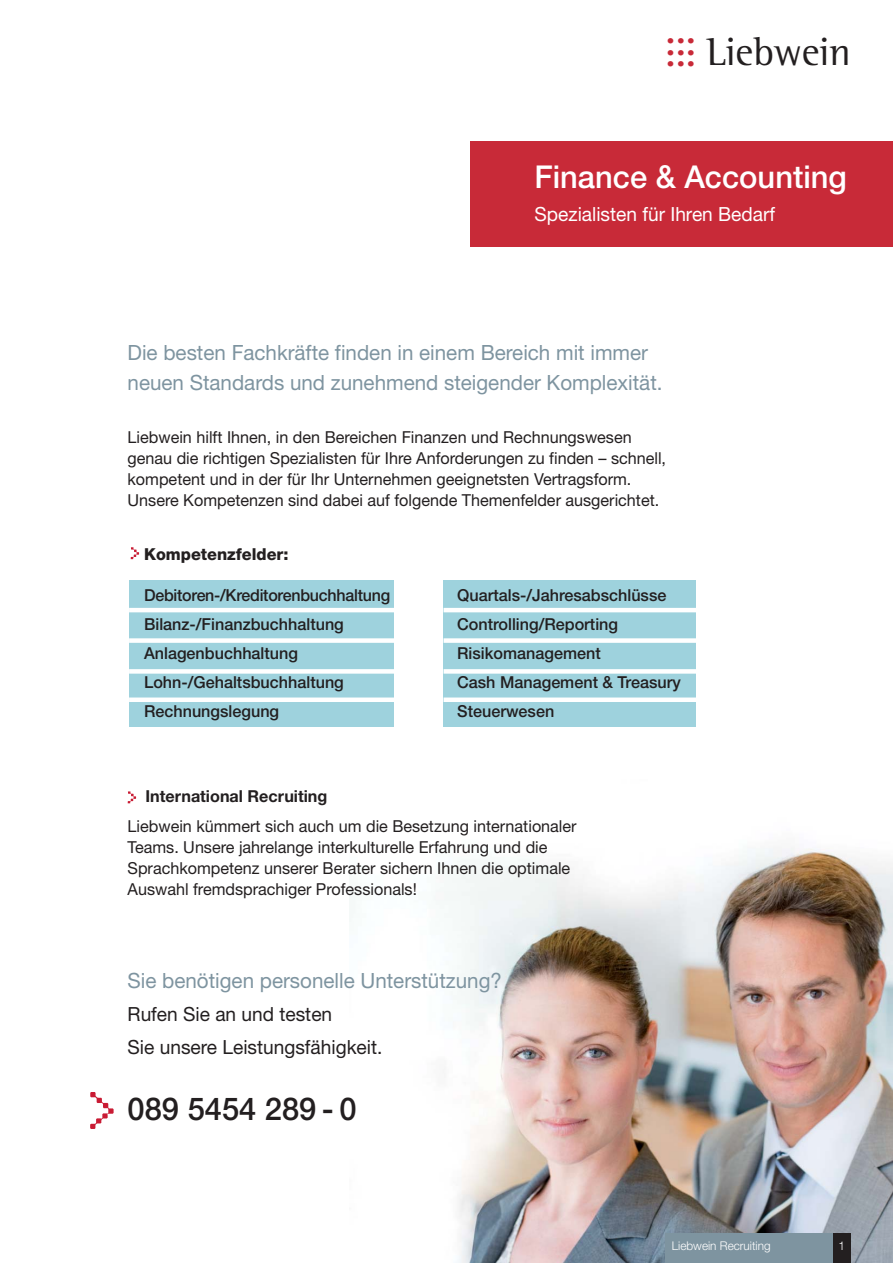
<style>
.page{position:relative;width:893px;height:1263px;background:#fff}
.page>*{position:absolute;margin:0;border:0;box-sizing:border-box;transform-origin:0 0}
.t1{font:42.6px "Rotis Semi Serif";color:#c82a38}
.t2{font:40.2px "Rotis Semi Serif";color:#231f20}
.t3{font:500 31.5px "Helvetica Neue";color:#fff}
.t4{font:500 31.5px "Helvetica Neue";color:#231f20}
.t5{font:21px/29.4px "Helvetica Neue";color:#7e94a0}
.t6{font:19.5px/33px "Helvetica Neue";color:#231f20}
.t7{font:19.5px "Helvetica Neue";color:#fff}
.t8{font:16.5px/21px "Helvetica Neue";color:#231f20}
.t9{font:500 16.5px "Helvetica Neue";color:#231f20}
.t10{font:700 16.5px "Helvetica Neue CE";color:#231f20}
.t11{font:800 16.5px "Helvetica Neue CE";color:#231f20}
.t12{font:300 12px "Helvetica Neue";color:#fff}
</style>
<div class="page">
<img style="left:444px;top:847px;width:448px;height:416px">
<div style="left:665px;top:1234px;width:185px;height:29px;background:#7e94a0"></div>
<div style="left:833px;top:1234px;width:17px;height:29px;background:#231f20"></div>
<img style="left:90px;top:1092px;width:24px;height:37px">
<div style="left:471px;top:141px;width:421px;height:106px;background:#c82a38"></div>
<div style="left:129px;top:580px;width:265px;height:147px;background:#9ed2dd"></div>
<hr style="left:129px;top:608px;width:268px;height:4px;background:#fff">
<div style="left:129px;top:638px;width:269px;height:5px;background:#fff"></div>
<div style="left:129px;top:669px;width:271px;height:5px;background:#fff"></div>
<hr style="left:129px;top:698px;width:271px;height:4px;background:#fff">
<div style="left:443px;top:580px;width:253px;height:147px;background:#9ed2dd"></div>
<hr style="left:443px;top:608px;width:253px;height:4px;background:#fff">
<div style="left:443px;top:638px;width:253px;height:5px;background:#fff"></div>
<div style="left:443px;top:669px;width:253px;height:5px;background:#fff"></div>
<hr style="left:443px;top:698px;width:253px;height:4px;background:#fff">
<svg style="left:131px;top:547px;width:8px;height:12px"></svg>
<svg style="left:128px;top:791px;width:8px;height:12px"></svg>
<h1 class="t1" style="left:665px;top:25px;width:32px">.........</h1>
<h2 class="t2" style="left:706px;top:37px;width:146px">Liebwein</h2>
<h3 class="t3" style="left:534px;top:165px;width:314px">Finance &amp; Accounting</h3>
<p class="t7" style="left:534px;top:207px;width:242px">Spezialisten für Ihren Bedarf</p>
<p class="t5" style="left:128px;top:340px;width:536px">Die besten Fachkräfte finden in einem Bereich mit immer neuen Standards und zunehmend steigender Komplexität.</p>
<p class="t8" style="left:128px;top:428px;width:540px">Liebwein hilft Ihnen, in den Bereichen Finanzen und Rechnungswesen genau die richtigen Spezialisten für Ihre Anforderungen zu finden – schnell, kompetent und in der für Ihr Unternehmen geeignetsten Vertragsform.<br>Unsere Kompetenzen sind dabei auf folgende Themenfelder ausgerichtet.</p>
<p class="t11" style="left:144px;top:548px;width:146px">Kompetenzfelder:</p>
<p class="t9" style="left:144px;top:589px;width:248px">Debitoren-/Kreditorenbuchhaltung</p>
<p class="t9" style="left:457px;top:589px;width:211px">Quartals-/Jahresabschlüsse</p>
<p class="t9" style="left:144px;top:618px;width:201px">Bilanz-/Finanzbuchhaltung</p>
<p class="t9" style="left:457px;top:618px;width:162px">Controlling/Reporting</p>
<p class="t9" style="left:144px;top:647px;width:155px">Anlagenbuchhaltung</p>
<p class="t9" style="left:457px;top:647px;width:145px">Risikomanagement</p>
<p class="t9" style="left:144px;top:677px;width:201px">Lohn-/Gehaltsbuchhaltung</p>
<p class="t9" style="left:457px;top:677px;width:225px">Cash Management &amp; Treasury</p>
<p class="t9" style="left:144px;top:706px;width:137px">Rechnungslegung</p>
<p class="t9" style="left:457px;top:706px;width:99px">Steuerwesen</p>
<p class="t10" style="left:145px;top:791px;width:183px">International Recruiting</p>
<p class="t8" style="left:128px;top:818px;width:450px">Liebwein kümmert sich auch um die Besetzung internationaler Teams. Unsere jahrelange interkulturelle Erfahrung und die Sprachkompetenz unserer Berater sichern Ihnen die optimale Auswahl fremdsprachiger Professionals!</p>
<p class="t5" style="left:128px;top:968px;width:376px">Sie benötigen personelle Unterstützung?</p>
<p class="t6" style="left:128px;top:999px;width:256px">Rufen Sie an und testen<br>Sie unsere Leistungsfähigkeit.</p>
<h3 class="t4" style="left:128px;top:1097px;width:230px">089 5454 289 - 0</h3>
<p class="t12" style="left:672px;top:1241px;width:100px">Liebwein Recruiting</p>
<p class="t12" style="left:838px;top:1241px;width:8px">1</p>
</div>
